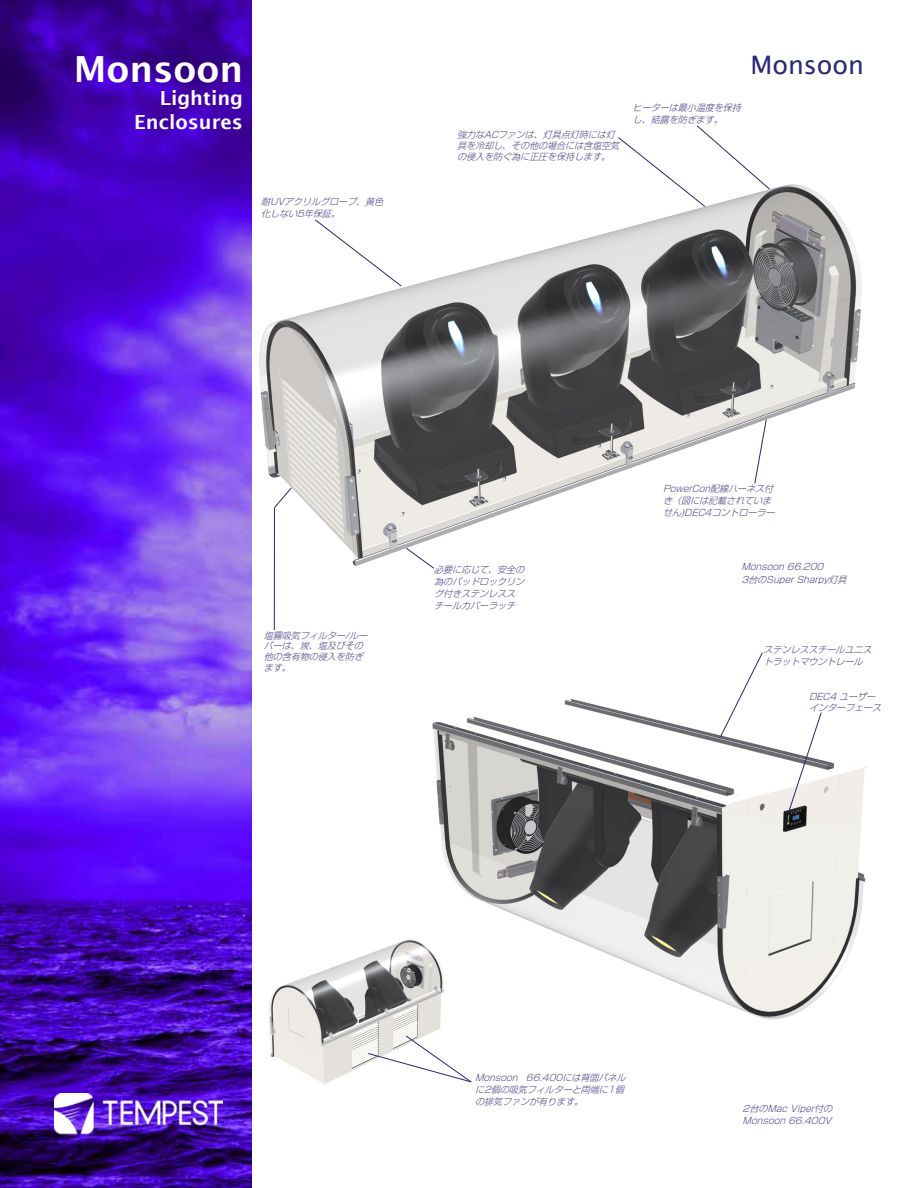
<style>
.page{position:relative;width:918px;height:1188px;background:#fff}
.page>*{position:absolute;margin:0;border:0;box-sizing:border-box;transform-origin:0 0}
.t1{font:600 36px "Lucida Sans";color:#fff}
.t2{font:25.5px "Lucida Sans";color:#2b2878}
.t3{font:600 19.5px/23.4px "Lucida Sans";color:#fff;text-align:right}
.t4{font:italic 300 9px/12px "Shin Go Pr 6 N";color:#4a458a}
</style>
<div class="page">
<img style="left:0;top:0;width:252px;height:1188px">
<img style="left:55px;top:1094px;width:167px;height:43px">
<div style="left:210px;top:137px;width:701px;height:475px;background:#fff"></div>
<hr style="left:274px;top:508px;width:1px;height:122px;background:#272679">
<svg style="left:618px;top:125px;width:133px;height:47px"></svg>
<img style="left:432px;top:698px;width:435px;height:322px">
<img style="left:269px;top:929px;width:190px;height:155px">
<svg style="left:720px;top:652px;width:43px;height:86px"></svg>
<svg style="left:788px;top:712px;width:34px;height:102px"></svg>
<svg style="left:368px;top:1036px;width:104px;height:46px"></svg>
<img style="left:216px;top:172px;width:646px;height:422px">
<h1 class="t1" style="left:74px;top:48px;width:171px">Monsoon</h1>
<h2 class="t2" style="left:750px;top:50px;width:115px">Monsoon</h2>
<h3 class="t3" style="left:134px;top:86px;width:110px">Lighting<br>Enclosures</h3>
<p class="t4" style="left:633px;top:101px;width:113px">ヒーターは最小温度を保持し、結露を防ぎます。</p>
<p class="t4" style="left:457px;top:129px;width:167px;line-height:10.8px">強力なACファンは、灯具点灯時には灯具を冷却し、その他の場合には含塩空気の侵入を防ぐ為に正圧を保持します。</p>
<p class="t4" style="left:261px;top:195px;width:127px">耐UVアクリルグロープ、黄色化しない5年保証。</p>
<p class="t4" style="left:264px;top:629px;width:109px;line-height:10.8px">塩霧吸気フィルター/ルーバーは、埃、塩及びその他の含有物の侵入を防ぎます。</p>
<p class="t4" style="left:434px;top:563px;width:95px">必要に応じて、安全の為のパッドロックリング付きステンレススチールカバーラッチ</p>
<p class="t4" style="left:663px;top:481px;width:117px">PowerCon配線ハーネス付き（図には記載されていません)DEC4コントローラー</p>
<p class="t4" style="left:741px;top:559px;width:110px;line-height:13.2px">Monsoon66.200<br>3台のSuperSharpy灯具</p>
<p class="t4" style="left:764px;top:643px;width:113px">ステンレススチールユニストラットマウントレール</p>
<p class="t4" style="left:809px;top:691px;width:77px;line-height:10.8px">DEC4 ユーザーインターフェース</p>
<p class="t4" style="left:475px;top:1071px;width:155px">Monsoon 66.400には背面パネルに2個の吸気フィルターと両端に1個の排気ファンが有ります。</p>
<p class="t4" style="left:743px;top:1101px;width:95px">2台のMacViper付の<br>Monsoon66.400V</p>
</div>
